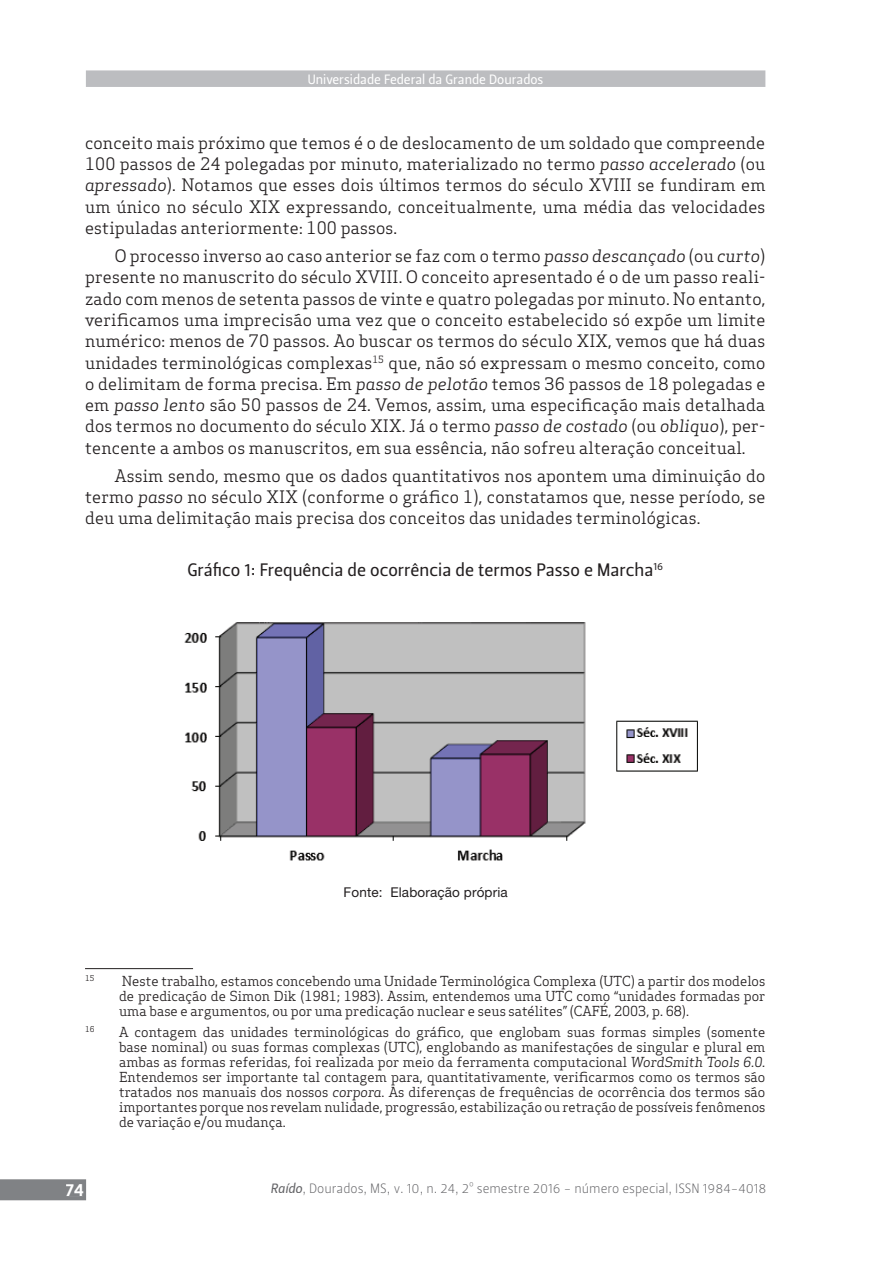
<style>
.page{position:relative;width:893px;height:1263px;background:#fff}
.page>*{position:absolute;margin:0;border:0;box-sizing:border-box;transform-origin:0 0}
.t1{font:18px "Leitura Sans Grot 2";color:#231f20}
.t2{font:18px "Leitura Sans Grot 3";color:#fff}
.t3{font:16.8px/21.3px "Apex Serif";letter-spacing:.01em;color:#231f20;text-align:justify}
.t4{font:13.5px/15px "Apex Serif";color:#231f20;text-align:justify}
.t5{font:13.5px "Leitura Sans Grot 1";color:#636366}
.t6{font:13.5px "Leitura Sans Grot 2";color:#fff}
.t7{font:13.5px "Helvetica Neue LT Pro";letter-spacing:.01em;color:#231f20}
.t8{font:7.8px "Apex Serif";color:#231f20}
.s1{font-style:italic}
.s2{font-family:"Leitura Sans Italic 2"}
</style>
<div class="page">
<div style="left:86px;top:70px;width:679px;height:17px;background:#bcbdc0"></div>
<div style="left:0;top:1179px;width:86px;height:21px;background:#808285"></div>
<div style="left:66px;top:1184px;width:17px;height:12px;background:#808285"></div>
<img style="left:184px;top:622px;width:514px;height:239px">
<hr style="left:85px;top:968px;width:108px;height:1px;background:#231f20">
<p class="t6" style="left:308px;top:71px;width:237px">Universidade Federal da Grande Dourados</p>
<p class="t3" style="left:85px;top:132px;width:682px">conceito mais próximo que temos é o de deslocamento de um soldado que compreende 100 passos de 24 polegadas por minuto, materializado no termo <span class="s1">passo accelerado</span> (ou <span class="s1">apressado</span>). Notamos que esses dois últimos termos do século XVIII se fundiram em um único no século XIX expressando, conceitualmente, uma média das velocidades estipuladas anteriormente: 100 passos.</p>
<p class="t3" style="left:85px;top:245px;width:682px;text-indent:30px">O processo inverso ao caso anterior se faz com o termo <span class="s1">passo descançado</span> (ou <span class="s1">curto</span>) presente no manuscrito do século XVIII. O conceito apresentado é o de um passo reali&shy;zado com menos de setenta passos de vinte e quatro polegadas por minuto. No entanto, verificamos uma imprecisão uma vez que o conceito estabelecido só expõe um limite numérico: menos de 70 passos. Ao buscar os termos do século XIX, vemos que há duas unidades terminológicas complexas<sup>15</sup> que, não só expressam o mesmo conceito, como o delimitam de forma precisa. Em <span class="s1">passo de pelotão</span> temos 36 passos de 18 polegadas e em <span class="s1">passo lento</span> são 50 passos de 24. Vemos, assim, uma especificação mais detalhada dos termos no documento do século XIX. Já o termo <span class="s1">passo de costado</span> (ou <span class="s1">obliquo</span>), per&shy;tencente a ambos os manuscritos, em sua essência, não sofreu alteração conceitual.</p>
<p class="t3" style="left:85px;top:465px;width:682px;text-indent:30px">Assim sendo, mesmo que os dados quantitativos nos apontem uma diminuição do termo <span class="s1">passo</span> no século XIX (conforme o gráfico 1), constatamos que, nesse período, se deu uma delimitação mais precisa dos conceitos das unidades terminológicas.</p>
<p class="t1" style="left:187px;top:559px;width:477px">Gráfico 1: Frequência de ocorrência de termos Passo e Marcha<sup>16</sup></p>
<p class="t7" style="left:344px;top:884px;width:166px">Fonte: Elaboração própria</p>
<p class="t8" style="left:85px;top:973px;width:11px">15</p>
<p class="t4" style="left:119px;top:973px;width:648px">Neste trabalho, estamos concebendo uma Unidade Terminológica Complexa (UTC) a partir dos modelos de predicação de Simon Dik (1981; 1983). Assim, entendemos uma UTC como “unidades formadas por uma base e argumentos, ou por uma predicação nuclear e seus satélites” (CAFÉ, 2003, p. 68).</p>
<p class="t8" style="left:85px;top:1024px;width:11px">16</p>
<p class="t4" style="left:119px;top:1024px;width:648px">A contagem das unidades terminológicas do gráfico, que englobam suas formas simples (somente base nominal) ou suas formas complexas (UTC), englobando as manifestações de singular e plural em ambas as formas referidas, foi realizada por meio da ferramenta computacional <span class="s1">WordSmith Tools 6.0.<br></span>Entendemos ser importante tal contagem para, quantitativamente, verificarmos como os termos são tratados nos manuais dos nossos <span class="s1">corpora</span>. As diferenças de frequências de ocorrência dos termos são importantes porque nos revelam nulidade, progressão, estabilização ou retração de possíveis fenômenos de variação e/ou mudança.</p>
<p class="t2" style="left:66px;top:1179px;width:20px">74</p>
<p class="t5" style="left:271px;top:1180px;width:497px"><span class="s2">Raído</span>, Dourados, MS, v. 10, n. 24, 2º semestre 2016 - número especial, ISSN 1984-4018</p>
</div>
